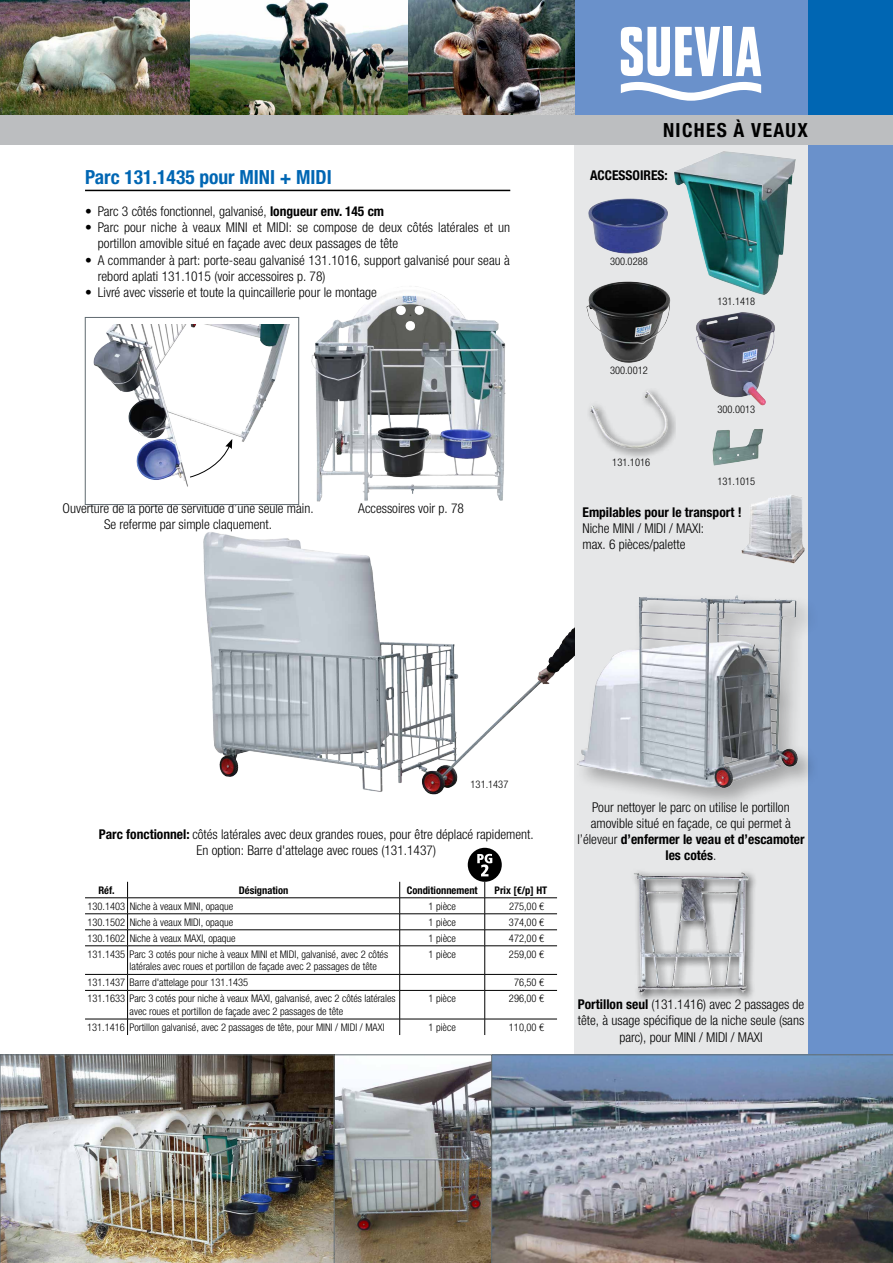
<style>
.page{position:relative;width:893px;height:1263px;background:#fff}
.page>*{position:absolute;margin:0;border:0;box-sizing:border-box;transform-origin:0 0}
.t1{font:700 condensed 19.5px "Helvetica Neue LTW1 G";color:#0066b3}
.t2{font:700 condensed 19.5px "Helvetica Neue LTW1 G";letter-spacing:.07em;color:#000}
.t3{font:300 condensed 13.5px/16.2px "Helvetica Neue LTW1 G";color:#000;text-align:center}
.t4{font:700 condensed 13.5px "Helvetica Neue LTW1 G";color:#000}
.t5{font:300 condensed 10.5px/12.6px "Helvetica Neue LTW1 G";color:#000}
.t6{font:700 condensed 10.5px "Helvetica Neue LTW1 G";color:#000}
.s1{font-weight:700}
</style>
<div class="page">
<div style="left:574px;top:0;width:319px;height:1263px;background:#e6e7e8"></div>
<div style="left:574px;top:0;width:234px;height:115px;background:#6a91cb"></div>
<div style="left:808px;top:115px;width:85px;height:1148px;background:#6a91cb"></div>
<div style="left:808px;top:0;width:85px;height:115px;background:#0066b3"></div>
<img style="left:190px;top:0;width:218px;height:115px">
<img style="left:408px;top:0;width:167px;height:115px">
<img style="left:0;top:0;width:190px;height:115px">
<div style="left:724px;top:27px;width:8px;height:49px;background:#fff"></div>
<svg style="left:736px;top:27px;width:25px;height:49px"></svg>
<svg style="left:621px;top:27px;width:99px;height:49px"></svg>
<svg style="left:621px;top:82px;width:140px;height:19px"></svg>
<div style="left:0;top:115px;width:893px;height:30px;background:#bcbec0"></div>
<div style="left:468px;top:848px;width:34px;height:34px;background:#000;border-radius:50%"></div>
<svg style="left:477px;top:854px;width:15px;height:22px"></svg>
<div style="left:630px;top:868px;width:129px;height:136px;background:#000;opacity:.75"></div>
<img style="left:633px;top:870px;width:115px;height:126px">
<img style="left:492px;top:1054px;width:401px;height:209px">
<svg style="left:334px;top:1054px;width:158px;height:209px;background:#94908a"></svg>
<img style="left:0;top:1054px;width:334px;height:209px">
<div style="left:586px;top:387px;width:90px;height:70px;background:#000;opacity:.75"></div>
<img style="left:587px;top:387px;width:85px;height:66px">
<img style="left:586px;top:281px;width:85px;height:82px">
<img style="left:588px;top:198px;width:80px;height:56px">
<img style="left:674px;top:151px;width:121px;height:144px">
<img style="left:712px;top:429px;width:52px;height:37px">
<img style="left:696px;top:312px;width:79px;height:93px">
<img style="left:203px;top:532px;width:366px;height:263px">
<img style="left:741px;top:495px;width:64px;height:69px">
<img style="left:299px;top:286px;width:207px;height:219px">
<img style="left:93px;top:324px;width:197px;height:163px">
<div style="left:85px;top:317px;width:214px;height:188px;border:1px solid #606a70"></div>
<svg style="left:189px;top:439px;width:43px;height:39px"></svg>
<div style="left:572px;top:590px;width:249px;height:221px;background:#000;opacity:.3"></div>
<img style="left:569px;top:590px;width:244px;height:204px">
<hr style="left:85px;top:190px;width:425px;height:1px;background:#000">
<hr style="left:85px;top:897px;width:43px;height:1px;background:#000">
<hr style="left:128px;top:897px;width:272px;height:1px;background:#000">
<hr style="left:400px;top:897px;width:85px;height:1px;background:#000">
<hr style="left:85px;top:913px;width:43px;height:1px;background:#000">
<hr style="left:128px;top:913px;width:272px;height:1px;background:#000">
<hr style="left:400px;top:913px;width:85px;height:1px;background:#000">
<hr style="left:128px;top:929px;width:272px;height:1px;background:#000">
<hr style="left:85px;top:929px;width:43px;height:1px;background:#000">
<hr style="left:400px;top:929px;width:85px;height:1px;background:#000">
<hr style="left:85px;top:945px;width:43px;height:1px;background:#000">
<hr style="left:400px;top:945px;width:85px;height:1px;background:#000">
<hr style="left:85px;top:974px;width:43px;height:1px;background:#000">
<hr style="left:128px;top:974px;width:272px;height:1px;background:#000">
<hr style="left:400px;top:974px;width:85px;height:1px;background:#000">
<hr style="left:85px;top:990px;width:43px;height:1px;background:#000">
<hr style="left:400px;top:990px;width:85px;height:1px;background:#000">
<hr style="left:85px;top:1019px;width:43px;height:1px;background:#000">
<hr style="left:128px;top:1019px;width:272px;height:1px;background:#000">
<hr style="left:400px;top:1019px;width:85px;height:1px;background:#000">
<svg style="left:484px;top:882px;width:1px;height:153px"></svg>
<hr style="left:485px;top:897px;width:72px;height:1px;background:#000">
<hr style="left:485px;top:913px;width:72px;height:1px;background:#000">
<hr style="left:485px;top:929px;width:72px;height:1px;background:#000">
<hr style="left:485px;top:945px;width:72px;height:1px;background:#000">
<hr style="left:485px;top:974px;width:72px;height:1px;background:#000">
<hr style="left:485px;top:990px;width:72px;height:1px;background:#000">
<hr style="left:485px;top:1019px;width:72px;height:1px;background:#000">
<hr style="left:128px;top:945px;width:272px;height:1px;background:#000">
<svg style="left:127px;top:882px;width:1px;height:153px"></svg>
<svg style="left:399px;top:882px;width:1px;height:153px"></svg>
<hr style="left:128px;top:990px;width:272px;height:1px;background:#000">
<h1 class="t2" style="left:663px;top:118px;width:146px">NICHES À VEAUX</h1>
<h1 class="t1" style="left:85px;top:165px;width:248px">Parc 131.1435 pour MINI + MIDI</h1>
<p class="t3" style="left:85px;top:203px;width:301px">• Parc 3 côtés fonctionnel, galvanisé, <span class="s1">longueur env. 145 cm</span></p>
<p class="t3" style="left:98px;top:219px;width:414px;text-align:left;text-indent:-13px">• Parc pour niche à veaux MINI et MIDI: se compose de deux côtés latérales et un portillon amovible situé en façade avec deux passages de tête</p>
<p class="t3" style="left:98px;top:252px;width:414px;text-align:left;text-indent:-13px">• A commander à part: porte-seau galvanisé 131.1016, support galvanisé pour seau à rebord aplati 131.1015 (voir accessoires p. 78)</p>
<p class="t3" style="left:85px;top:284px;width:293px">• Livré avec visserie et toute la quincaillerie pour le montage</p>
<p class="t4" style="left:590px;top:167px;width:79px">ACCESSOIRES:</p>
<p class="t5" style="left:610px;top:255px;width:39px">300.0288</p>
<p class="t5" style="left:717px;top:295px;width:39px">131.1418</p>
<p class="t5" style="left:610px;top:364px;width:39px">300.0012</p>
<p class="t5" style="left:717px;top:403px;width:39px">300.0013</p>
<p class="t5" style="left:612px;top:456px;width:39px">131.1016</p>
<p class="t5" style="left:717px;top:475px;width:39px">131.1015</p>
<p class="t3" style="left:63px;top:500px;width:253px">Ouverture de la porte de servitude d’une seule main.<br>Se referme par simple claquement.</p>
<p class="t3" style="left:358px;top:500px;width:107px">Accessoires voir p. 78</p>
<p class="t4" style="left:582px;top:504px;width:161px">Empilables pour le transport !</p>
<p class="t3" style="left:582px;top:520px;width:123px;text-align:left">Niche MINI / MIDI / MAXI: max. 6 pièces/palette</p>
<p class="t5" style="left:471px;top:778px;width:39px">131.1437</p>
<p class="t3" style="left:99px;top:826px;width:436px"><span class="s1">Parc fonctionnel:</span> côtés latérales avec deux grandes roues, pour être déplacé rapidement.<br>En option: Barre d'attelage avec roues (131.1437)</p>
<p class="t6" style="left:98px;top:883px;width:18px">Réf.</p>
<p class="t6" style="left:239px;top:883px;width:51px">Désignation</p>
<p class="t6" style="left:407px;top:883px;width:72px">Conditionnement</p>
<p class="t6" style="left:495px;top:883px;width:54px">Prix [€/p] HT</p>
<p class="t5" style="left:87px;top:900px;width:147px">130.1403 Niche à veaux MINI, opaque</p>
<p class="t5" style="left:429px;top:900px;width:29px">1 pièce</p>
<p class="t5" style="left:509px;top:900px;width:37px">275,00 €</p>
<p class="t5" style="left:87px;top:916px;width:147px">130.1502 Niche à veaux MIDI, opaque</p>
<p class="t5" style="left:428px;top:916px;width:29px">1 pièce</p>
<p class="t5" style="left:509px;top:916px;width:37px">374,00 €</p>
<p class="t5" style="left:87px;top:932px;width:150px">130.1602 Niche à veaux MAXI, opaque</p>
<p class="t5" style="left:428px;top:932px;width:29px">1 pièce</p>
<p class="t5" style="left:509px;top:932px;width:37px">472,00 €</p>
<p class="t5" style="left:130px;top:948px;width:260px;text-indent:-42px">131.1435 Parc 3 cotés pour niche à veaux MINI et MIDI, galvanisé, avec 2 côtés latérales avec roues et portillon de façade avec 2 passages de tête</p>
<p class="t5" style="left:428px;top:948px;width:29px">1 pièce</p>
<p class="t5" style="left:509px;top:948px;width:37px">259,00 €</p>
<p class="t5" style="left:87px;top:976px;width:162px">131.1437 Barre d'attelage pour 131.1435</p>
<p class="t5" style="left:514px;top:976px;width:32px">76,50 €</p>
<p class="t5" style="left:130px;top:992px;width:267px;text-indent:-42px">131.1633 Parc 3 cotés pour niche à veaux MAXI, galvanisé, avec 2 côtés latérales avec roues et portillon de façade avec 2 passages de tête</p>
<p class="t5" style="left:428px;top:992px;width:29px">1 pièce</p>
<p class="t5" style="left:509px;top:992px;width:37px">296,00 €</p>
<p class="t5" style="left:87px;top:1021px;width:299px">131.1416 Portillon galvanisé, avec 2 passages de tête, pour MINI / MIDI / MAXI</p>
<p class="t5" style="left:428px;top:1021px;width:29px">1 pièce</p>
<p class="t5" style="left:509px;top:1021px;width:37px">110,00 €</p>
<p class="t3" style="left:577px;top:799px;width:229px">Pour nettoyer le parc on utilise le portillon amovible situé en façade, ce qui permet à l’éleveur <span class="s1">d’enfermer le veau et d’escamoter les cotés</span>.</p>
<p class="t3" style="left:578px;top:996px;width:228px"><span class="s1">Portillon seul</span> (131.1416) avec 2 passages de tête, à usage spécifique de la niche seule (sans parc), pour MINI / MIDI / MAXI</p>
</div>
